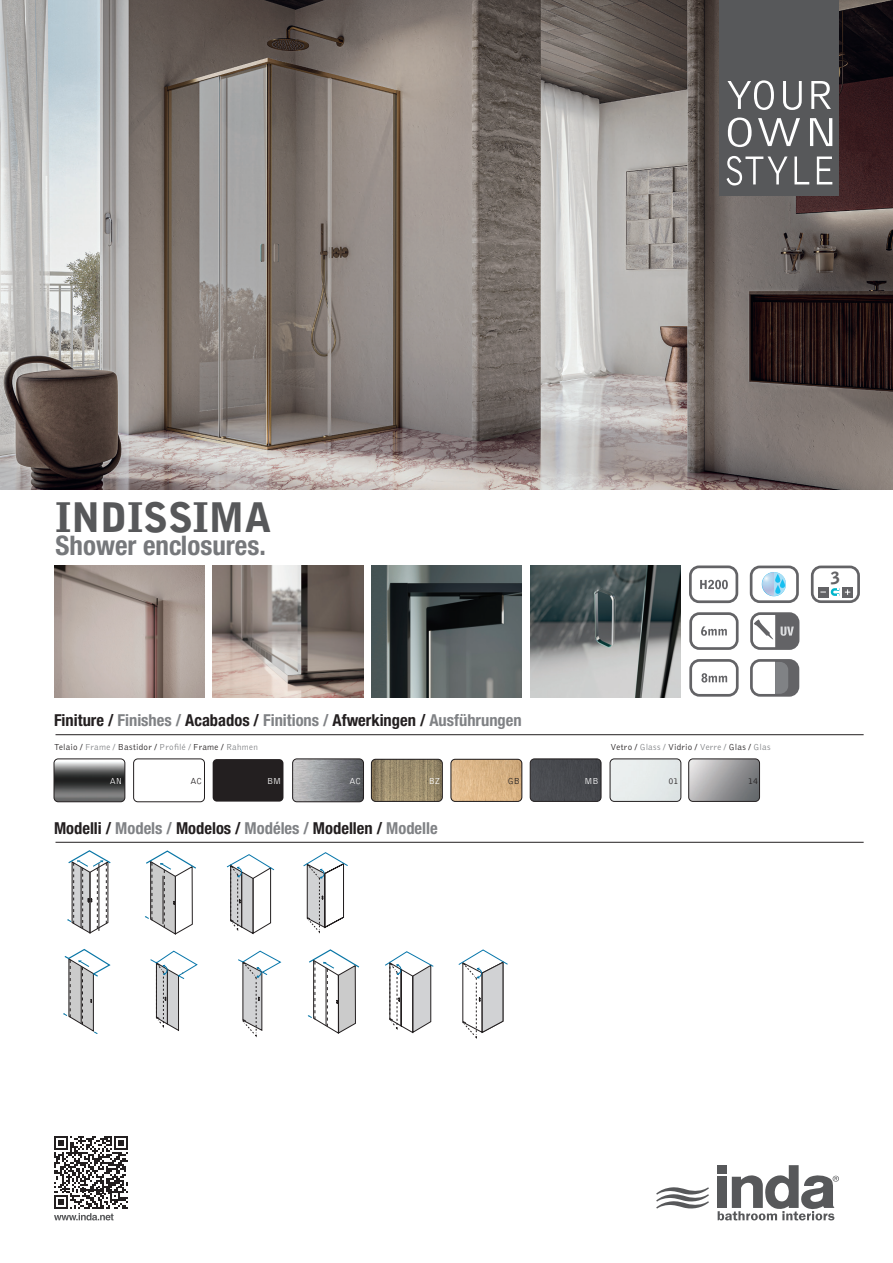
<style>
.page{position:relative;width:893px;height:1263px;background:#fff}
.page>*{position:absolute;margin:0;border:0;box-sizing:border-box;transform-origin:0 0}
.t1{font:900 40.5px "Bell Gothic Std";color:#57585a}
.t2{font:700 condensed 27px "Helvetica Neue LT Std";color:#76787b}
.t3{font:900 16.8px "Bell Gothic Std";color:#636366}
.t4{font:700 condensed 16.5px "Helvetica Neue LT Std";color:#808285}
.t5{font:700 condensed 16.5px "Helvetica Neue LT Std";color:#231f20}
.t6{font:300 9px "Bell Gothic Std";letter-spacing:.025em;color:#231f20}
.t7{font:300 9px "Bell Gothic Std";color:#fff}
.s1{color:#231f20}
.s2{color:#808285}
</style>
<div class="page">
<hr style="left:56px;top:842px;width:808px;height:1px;background:#231f20">
<hr style="left:56px;top:734px;width:808px;height:1px;background:#231f20">
<svg style="left:656px;top:1187px;width:53px;height:22px"></svg>
<svg style="left:718px;top:1165px;width:121px;height:55px"></svg>
<img style="left:54px;top:759px;width:71px;height:43px">
<div style="left:54px;top:759px;width:71px;height:43px;border:1px solid #231f20;border-radius:4px"></div>
<img style="left:371px;top:566px;width:151px;height:131px">
<img style="left:530px;top:566px;width:151px;height:131px">
<div style="left:689px;top:566px;width:49px;height:37px;border:3px solid #636366;border-radius:9px"></div>
<svg style="left:700px;top:580px;width:28px;height:9px"></svg>
<div style="left:689px;top:612px;width:50px;height:38px;border:3px solid #636366;border-radius:9px"></div>
<svg style="left:701px;top:626px;width:26px;height:10px"></svg>
<div style="left:689px;top:659px;width:50px;height:37px;border:3px solid #636366;border-radius:9px"></div>
<svg style="left:701px;top:673px;width:26px;height:9px"></svg>
<div style="left:750px;top:566px;width:49px;height:37px;border:3px solid #636366;border-radius:9px"></div>
<img style="left:762px;top:572px;width:11px;height:23px">
<svg style="left:775px;top:663px;width:23px;height:32px"></svg>
<div style="left:750px;top:659px;width:49px;height:37px;border:3px solid #636366;border-radius:9px"></div>
<div style="left:750px;top:612px;width:49px;height:38px;border:3px solid #636366;border-radius:9px"></div>
<svg style="left:754px;top:614px;width:44px;height:34px"></svg>
<div style="left:610px;top:759px;width:71px;height:43px;border:1px solid #231f20;border-radius:4px"></div>
<div style="left:530px;top:759px;width:71px;height:42px;background:#484a4f"></div>
<div style="left:530px;top:759px;width:71px;height:43px;border:1px solid #231f20;border-radius:4px"></div>
<img style="left:689px;top:759px;width:70px;height:41px">
<div style="left:688px;top:759px;width:72px;height:43px;border:1px solid #231f20;border-radius:4px"></div>
<img style="left:54px;top:566px;width:150px;height:131px">
<img style="left:213px;top:566px;width:150px;height:131px">
<img style="left:0;top:0;width:893px;height:489px">
<div style="left:133px;top:759px;width:72px;height:43px;border:1px solid #231f20;border-radius:4px"></div>
<img style="left:293px;top:759px;width:70px;height:43px">
<div style="left:292px;top:759px;width:72px;height:43px;border:1px solid #231f20;border-radius:4px"></div>
<img style="left:451px;top:759px;width:71px;height:42px">
<div style="left:451px;top:759px;width:71px;height:43px;border:1px solid #231f20;border-radius:4px"></div>
<img style="left:371px;top:759px;width:71px;height:42px">
<div style="left:371px;top:759px;width:71px;height:43px;border:1px solid #231f20;border-radius:4px"></div>
<div style="left:213px;top:759px;width:70px;height:43px;background:#231f20;border-radius:4px"></div>
<div style="left:818px;top:587px;width:10px;height:10px;background:#636366"></div>
<div style="left:842px;top:587px;width:11px;height:10px;background:#636366"></div>
<svg style="left:820px;top:588px;width:19px;height:8px"></svg>
<svg style="left:845px;top:589px;width:5px;height:6px"></svg>
<div style="left:811px;top:566px;width:49px;height:37px;border:3px solid #636366;border-radius:9px"></div>
<svg style="left:303px;top:852px;width:45px;height:81px"></svg>
<svg style="left:226px;top:854px;width:49px;height:80px"></svg>
<svg style="left:145px;top:850px;width:51px;height:85px"></svg>
<svg style="left:67px;top:850px;width:44px;height:83px"></svg>
<svg style="left:238px;top:950px;width:44px;height:87px"></svg>
<svg style="left:150px;top:950px;width:48px;height:81px"></svg>
<svg style="left:63px;top:948px;width:48px;height:86px"></svg>
<svg style="left:458px;top:949px;width:50px;height:89px"></svg>
<svg style="left:385px;top:951px;width:49px;height:82px"></svg>
<svg style="left:308px;top:949px;width:52px;height:85px"></svg>
<div style="left:720px;top:0;width:119px;height:196px;background:#57585a"></div>
<svg style="left:726px;top:156px;width:61px;height:29px"></svg>
<svg style="left:794px;top:157px;width:15px;height:27px"></svg>
<svg style="left:817px;top:157px;width:15px;height:27px"></svg>
<svg style="left:727px;top:80px;width:47px;height:30px"></svg>
<svg style="left:783px;top:81px;width:19px;height:29px"></svg>
<svg style="left:811px;top:81px;width:20px;height:28px"></svg>
<svg style="left:728px;top:118px;width:24px;height:29px"></svg>
<svg style="left:758px;top:118px;width:42px;height:28px"></svg>
<svg style="left:810px;top:118px;width:22px;height:28px"></svg>
<svg style="left:54px;top:1136px;width:74px;height:84px"></svg>
<h1 class="t1" style="left:56px;top:494px;width:218px">INDISSIMA</h1>
<h2 class="t2" style="left:56px;top:529px;width:212px">Shower enclosures.</h2>
<h3 class="t4" style="left:54px;top:710px;width:469px"><span class="s1">Finiture /</span> Finishes / <span class="s1">Acabados /</span> Finitions / <span class="s1">Afwerkingen /</span> Ausführungen</h3>
<p class="t6" style="left:54px;top:742px;width:205px">Telaio / <span class="s2">Frame /</span> Bastidor / <span class="s2">Profilé /</span> Frame / <span class="s2">Rahmen</span></p>
<p class="t6" style="left:610px;top:742px;width:162px">Vetro / <span class="s2">Glass /</span> Vidrio / <span class="s2">Verre /</span> Glas / <span class="s2">Glas</span></p>
<p class="t7" style="left:110px;top:776px;width:14px">AN</p>
<p class="t6" style="left:191px;top:776px;width:13px">AC</p>
<p class="t7" style="left:267px;top:776px;width:16px">BM</p>
<p class="t7" style="left:350px;top:776px;width:13px">AC</p>
<p class="t6" style="left:508px;top:776px;width:14px">GB</p>
<p class="t7" style="left:585px;top:776px;width:16px">MB</p>
<p class="t6" style="left:668px;top:776px;width:12px">01</p>
<p class="t6" style="left:748px;top:776px;width:12px">14</p>
<p class="t7" style="left:429px;top:776px;width:13px">BZ</p>
<h3 class="t5" style="left:54px;top:818px;width:385px">Modelli / <span class="s2">Models /</span> Modelos / <span class="s2">Modéles /</span> Modellen / <span class="s2">Modelle</span></h3>
<h3 class="t3" style="left:831px;top:568px;width:11px">3</h3>
</div>
